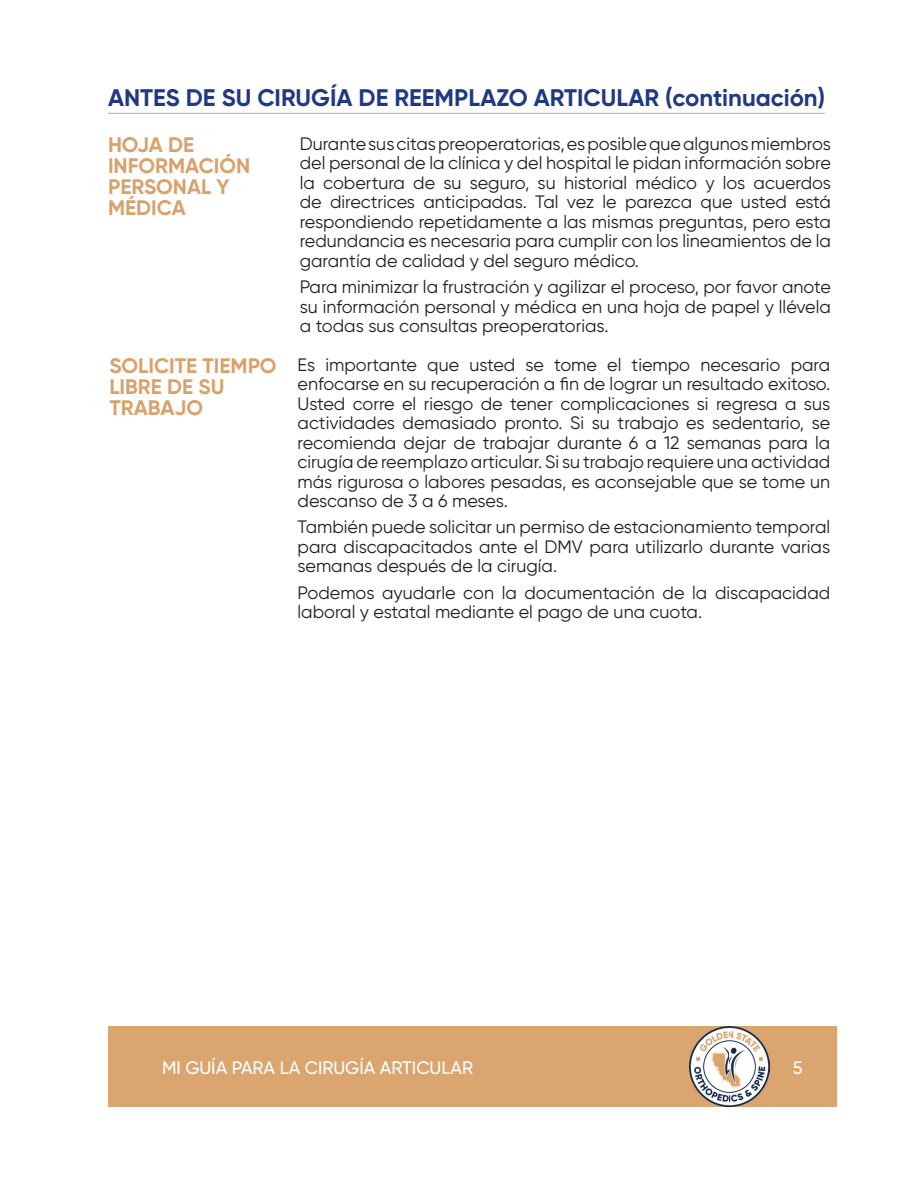
<style>
.page{position:relative;width:918px;height:1188px;background:#fff}
.page>*{position:absolute;margin:0;border:0;box-sizing:border-box;transform-origin:0 0}
.t1{font:700 24px "Gilroy";color:#1f3a82}
.t2{font:700 21px/21px "Gilroy";color:#d8a26d}
.t3{font:18px/19.5px "Gilroy";color:#231f20;text-align:justify}
.t4{font:500 18px "Gilroy";color:#fff}
</style>
<div class="page">
<div style="left:108px;top:1026px;width:729px;height:81px;background:#daa56e"></div>
<img style="left:689px;top:1027px;width:81px;height:80px">
<hr style="left:108px;top:113px;width:717px;height:1px;background:#d8a26d">
<h1 class="t1" style="left:108px;top:83px;width:719px">ANTES DE SU CIRUGÍA DE REEMPLAZO ARTICULAR (continuación)</h1>
<p class="t2" style="left:108px;top:134px;width:144px">HOJA DE<br>INFORMACIÓN<br>PERSONAL Y<br>MÉDICA</p>
<p class="t3" style="left:300px;top:134px;width:533px">Durante sus citas preoperatorias, es posible que algunos miembros del personal de la clínica y del hospital le pidan información sobre la cobertura de su seguro, su historial médico y los acuerdos de directrices anticipadas. Tal vez le parezca que usted está respondiendo repetidamente a las mismas preguntas, pero esta redundancia es necesaria para cumplir con los lineamientos de la garantía de calidad y del seguro médico.</p>
<p class="t3" style="left:300px;top:277px;width:533px">Para minimizar la frustración y agilizar el proceso, por favor anote su información personal y médica en una hoja de papel y llévela a todas sus consultas preoperatorias.</p>
<p class="t2" style="left:110px;top:355px;width:169px">SOLICITE TIEMPO<br>LIBRE DE SU<br>TRABAJO</p>
<p class="t3" style="left:298px;top:354px;width:534px">Es importante que usted se tome el tiempo necesario para enfocarse en su recuperación a fin de lograr un resultado exitoso.<br>Usted corre el riesgo de tener complicaciones si regresa a sus actividades demasiado pronto. Si su trabajo es sedentario, se recomienda dejar de trabajar durante 6 a 12 semanas para la cirugía de reemplazo articular. Si su trabajo requiere una actividad más rigurosa o labores pesadas, es aconsejable que se tome un descanso de 3 a 6 meses.</p>
<p class="t3" style="left:298px;top:517px;width:534px">También puede solicitar un permiso de estacionamiento temporal para discapacitados ante el DMV para utilizarlo durante varias semanas después de la cirugía.</p>
<p class="t3" style="left:298px;top:582px;width:534px">Podemos ayudarle con la documentación de la discapacidad laboral y estatal mediante el pago de una cuota.</p>
<p class="t4" style="left:162px;top:1056px;width:313px">MI GUÍA PARA LA CIRUGÍA ARTICULAR</p>
<p class="t4" style="left:793px;top:1057px;width:11px">5</p>
</div>
